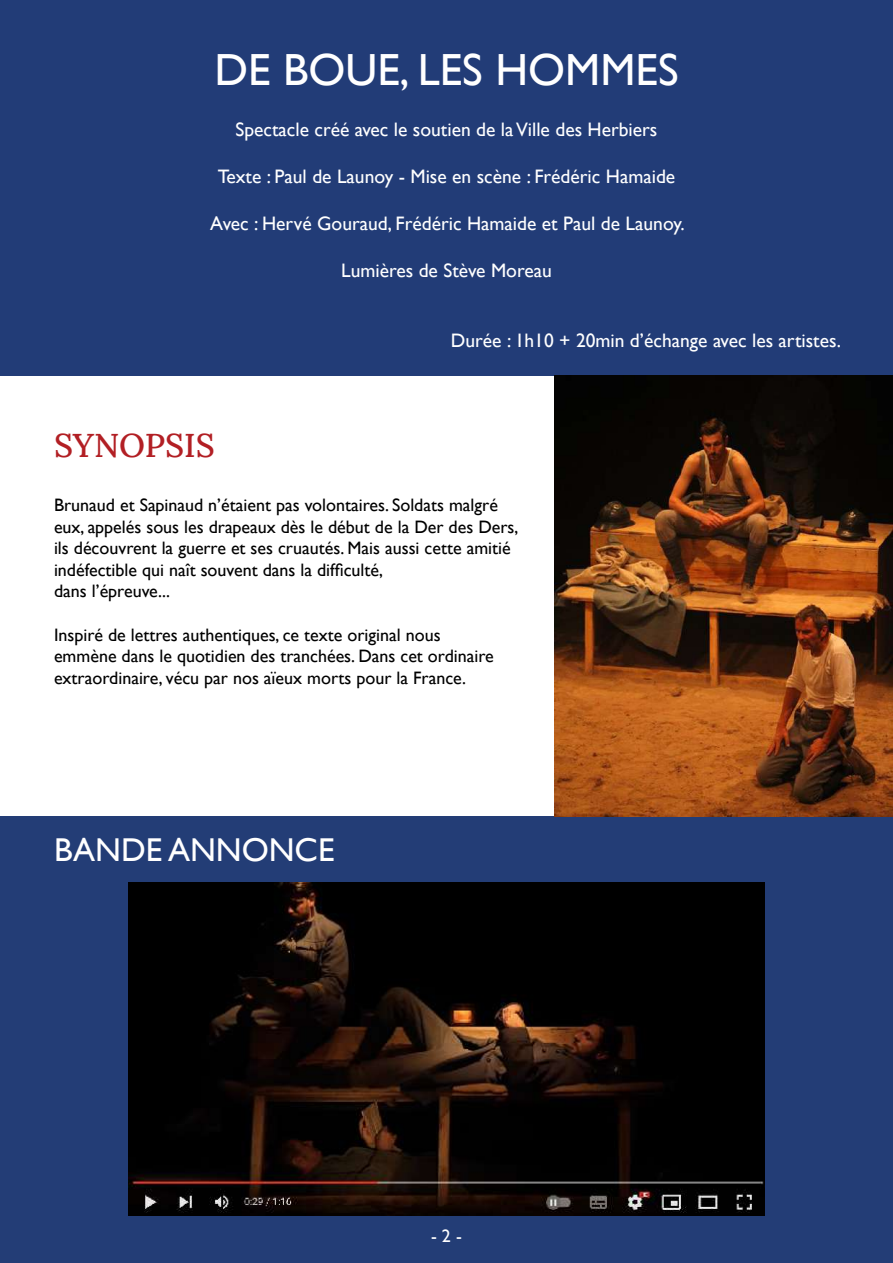
<style>
.page{position:relative;width:893px;height:1263px;background:#fff}
.page>*{position:absolute;margin:0;border:0;box-sizing:border-box;transform-origin:0 0}
.t1{font:45px "Gill Sans";color:#fff}
.t2{font:33px "Gill Sans";color:#fff}
.t3{font:33px "Lora";color:#b21f24}
.t4{font:19.5px "Gill Sans";color:#fff}
.t5{font:18px/21.6px "Gill Sans";color:#000}
.t6{font:18px "Gill Sans";color:#fff}
</style>
<div class="page">
<div style="left:0;top:816px;width:893px;height:447px;background:#233d76"></div>
<div style="left:0;top:0;width:893px;height:376px;background:#223c77"></div>
<img style="left:555px;top:376px;width:338px;height:440px">
<img style="left:129px;top:882px;width:635px;height:334px">
<h1 class="t1" style="left:214px;top:43px;width:466px">DE BOUE, LES HOMMES</h1>
<p class="t4" style="left:235px;top:118px;width:423px">Spectacle créé avec le soutien de la Ville des Herbiers</p>
<p class="t4" style="left:218px;top:165px;width:459px">Texte : Paul de Launoy - Mise en scène : Frédéric Hamaide</p>
<p class="t4" style="left:210px;top:212px;width:476px">Avec : Hervé Gouraud, Frédéric Hamaide et Paul de Launoy.</p>
<p class="t4" style="left:341px;top:258px;width:212px">Lumières de Stève Moreau</p>
<h2 class="t3" style="left:54px;top:421px;width:162px">SYNOPSIS</h2>
<p class="t4" style="left:451px;top:329px;width:392px">Durée : 1h10 + 20min d’échange avec les artistes.</p>
<p class="t5" style="left:54px;top:494px;width:466px">Brunaud et Sapinaud n’étaient pas volontaires. Soldats malgré eux, appelés sous les drapeaux dès le début de la Der des Ders, ils découvrent la guerre et ses cruautés. Mais aussi cette amitié indéfectible qui naît souvent dans la difficulté,<br>dans l’épreuve...</p>
<p class="t5" style="left:54px;top:624px;width:441px">Inspiré de lettres authentiques, ce texte original nous emmène dans le quotidien des tranchées. Dans cet ordinaire extraordinaire, vécu par nos aïeux morts pour la France.</p>
<h2 class="t2" style="left:54px;top:831px;width:282px">BANDE ANNONCE</h2>
<p class="t6" style="left:431px;top:1225px;width:32px">- 2 -</p>
</div>
